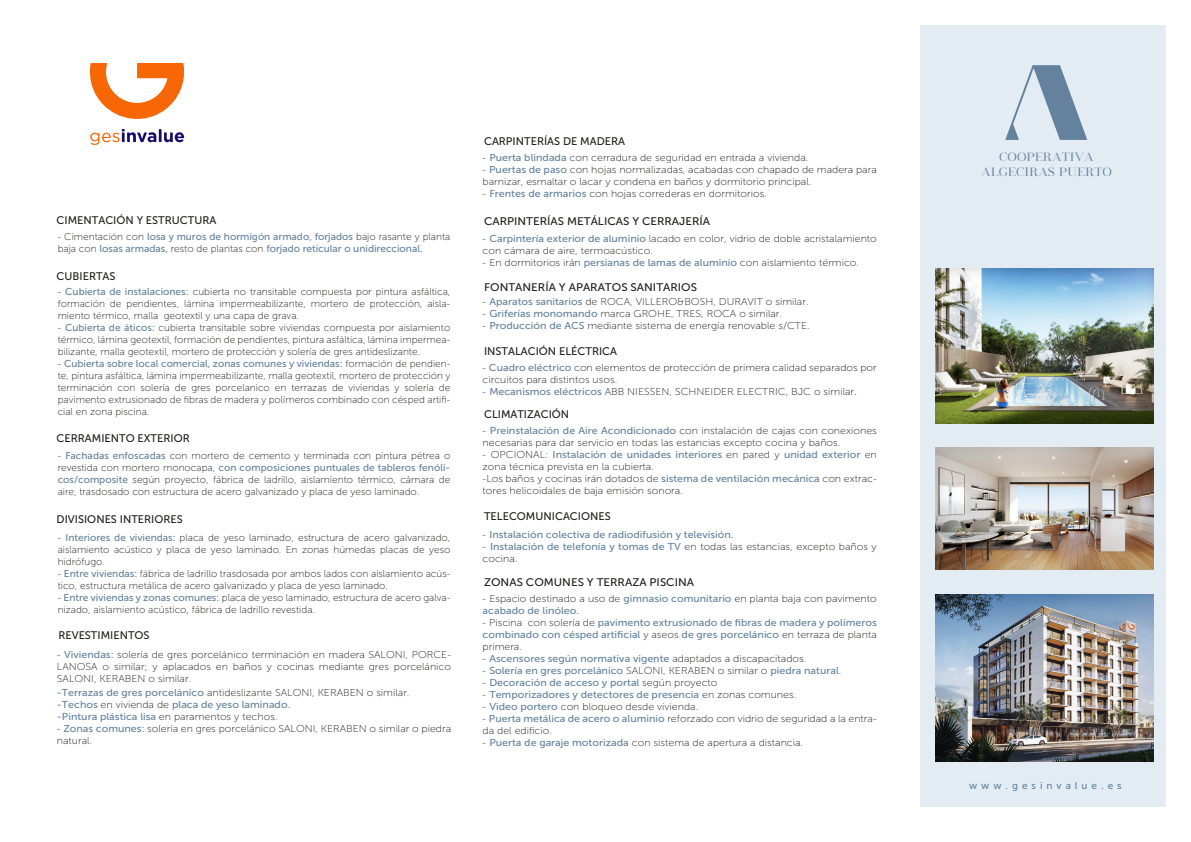
<style>
.page{position:relative;width:1191px;height:842px;background:#fff}
.page>*{position:absolute;margin:0;border:0;box-sizing:border-box;transform-origin:0 0}
.t1{font:12px/14.4px "Madreu";color:#64829e;text-align:center}
.t2{font:11px "Museo Sans 500";color:#1d1d1b}
.t3{font:11px "Museo Sans 500";color:#1d1d1b;scale:1.05 1}
.t4{font:10px/12px "Museo Sans 100";color:#1d1d1b;scale:1.07 1}
.t5{font:10px/12px "Museo Sans 100";color:#1d1d1b;text-align:justify}
.t6{font:10px/12px "Museo Sans 500";color:#64829e;scale:1.07 1}
.t7{font:10px/12px "Museo Sans 500";color:#64829e}
.t8{font:10px "Museo Sans 500";letter-spacing:.4em;color:#64829e}
.s1{font-family:"Museo Sans 100";color:#1d1d1b}
.s2{font-family:"Museo Sans 500";color:#64829e}
</style>
<div class="page">
<div style="left:920px;top:26px;width:246px;height:781px;background:#e3ecf3"></div>
<svg style="left:1005px;top:65px;width:82px;height:75px"></svg>
<img style="left:935px;top:268px;width:218px;height:155px">
<img style="left:935px;top:594px;width:218px;height:167px">
<img style="left:935px;top:447px;width:218px;height:123px">
<svg style="left:90px;top:63px;width:94px;height:56px"></svg>
<svg style="left:90px;top:129px;width:94px;height:16px"></svg>
<p class="t2" style="left:57px;top:214px;width:161px">CIMENTACIÓN Y ESTRUCTURA</p>
<p class="t7" style="left:58px;top:231px;width:394px"><span class="s1">- Cimentación con</span> losa y muros de hormigón armado, forjados <span class="s1">bajo rasante y planta baja con</span> losas armadas, <span class="s1">resto de plantas con</span> forjado reticular o unidireccional.</p>
<p class="t2" style="left:57px;top:270px;width:60px">CUBIERTAS</p>
<p class="t5" style="left:58px;top:286px;width:394px">- <span class="s2">Cubierta de instalaciones:</span> cubierta no transitable compuesta por pintura asfáltica, formación de pendientes, lámina impermeabilizante, mortero de protección, aisla&shy;miento térmico, malla geotextil y una capa de grava.</p>
<p class="t5" style="left:58px;top:322px;width:394px">- <span class="s2">Cubierta de áticos:</span> cubierta transitable sobre viviendas compuesta por aislamiento térmico, lámina geotextil, formación de pendientes, pintura asfáltica, lámina impermea&shy;bilizante, malla geotextil, mortero de protección y solería de gres antideslizante.</p>
<p class="t7" style="left:58px;top:358px;width:394px"><span class="s1">-</span> Cubierta sobre local comercial, zonas comunes y viviendas: <span class="s1">formación de pendien-</span></p>
<p class="t5" style="left:58px;top:370px;width:394px">te, pintura asfáltica, lámina impermeabilizante, malla geotextil, mortero de protección y terminación con solería de gres porcelanico en terrazas de viviendas y solería de pavimento extrusionado de fibras de madera y polímeros combinado con césped artifi&shy;cial en zona piscina.</p>
<p class="t2" style="left:57px;top:432px;width:135px">CERRAMIENTO EXTERIOR</p>
<p class="t5" style="left:58px;top:450px;width:394px">- <span class="s2">Fachadas enfoscadas</span> con mortero de cemento y terminada con pintura pétrea o</p>
<p class="t7" style="left:58px;top:462px;width:394px"><span class="s1">revestida con mortero monocapa,</span> con composiciones puntuales de tableros fenóli-</p>
<p class="t5" style="left:58px;top:474px;width:394px"><span class="s2">cos/composite</span> según proyecto, fábrica de ladrillo, aislamiento térmico, cámara de aire, trasdosado con estructura de acero galvanizado y placa de yeso laminado.</p>
<p class="t5" style="left:58px;top:532px;width:394px">- <span class="s2">Interiores de viviendas:</span> placa de yeso laminado, estructura de acero galvanizado, aislamiento acústico y placa de yeso laminado. En zonas húmedas placas de yeso hidrófugo.</p>
<p class="t5" style="left:58px;top:568px;width:394px">- <span class="s2">Entre viviendas:</span> fábrica de ladrillo trasdosada por ambos lados con aislamiento acús&shy;tico, estructura metálica de acero galvanizado y placa de yeso laminado.</p>
<p class="t5" style="left:58px;top:592px;width:394px">- <span class="s2">Entre viviendas y zonas comunes:</span> placa de yeso laminado, estructura de acero galva&shy;nizado, aislamiento acústico, fábrica de ladrillo revestida.</p>
<p class="t2" style="left:57px;top:513px;width:128px">DIVISIONES INTERIORES</p>
<p class="t2" style="left:58px;top:629px;width:93px">REVESTIMIENTOS</p>
<p class="t4" style="left:57px;top:648px;width:370px;text-align:justify">- <span class="s2">Viviendas:</span> solería de gres porcelánico terminación en madera SALONI, PORCE-LANOSA o similar; y aplacados en baños y cocinas mediante gres porcelánico SALONI, KERABEN o similar.</p>
<p class="t4" style="left:57px;top:687px;width:331px"><span class="s2">-Terrazas de gres porcelánico</span> antideslizante SALONI, KERABEN o similar.</p>
<p class="t6" style="left:57px;top:699px;width:220px">-Techos <span class="s1">en vivienda de</span> placa de yeso laminado. -Pintura plástica lisa <span class="s1">en paramentos y techos.</span></p>
<p class="t4" style="left:57px;top:723px;width:370px">- <span class="s2">Zonas comunes:</span> solería en gres porcelánico SALONI, KERABEN o similar o piedra natural.</p>
<p class="t2" style="left:484px;top:136px;width:143px">CARPINTERÍAS DE MADERA</p>
<p class="t4" style="left:482px;top:151px;width:306px">- <span class="s2">Puerta blindada</span> con cerradura de seguridad en entrada a vivienda.</p>
<p class="t4" style="left:482px;top:163px;width:370px">- <span class="s2">Puertas de paso</span> con hojas normalizadas, acabadas con chapado de madera para barnizar, esmaltar o lacar y condena en baños y dormitorio principal.</p>
<p class="t4" style="left:482px;top:187px;width:267px">- <span class="s2">Frentes de armarios</span> con hojas correderas en dormitorios.</p>
<p class="t3" style="left:484px;top:215px;width:217px">CARPINTERÍAS METÁLICAS Y CERRAJERÍA</p>
<p class="t4" style="left:482px;top:233px;width:370px">- <span class="s2">Carpintería exterior de aluminio</span> lacado en color, vidrio de doble acristalamiento con cámara de aire, termoacústico.</p>
<p class="t4" style="left:482px;top:257px;width:353px">- En dormitorios irán <span class="s2">persianas de lamas de aluminio</span> con aislamiento térmico.</p>
<p class="t3" style="left:484px;top:281px;width:204px">FONTANERÍA Y APARATOS SANITARIOS</p>
<p class="t4" style="left:482px;top:296px;width:306px">- <span class="s2">Aparatos sanitarios</span> de ROCA, VILLERO&amp;BOSH, DURAVIT o similar.</p>
<p class="t4" style="left:482px;top:308px;width:281px">- <span class="s2">Griferías monomando</span> marca GROHE, TRES, ROCA o similar.</p>
<p class="t4" style="left:482px;top:320px;width:307px">- <span class="s2">Producción de ACS</span> mediante sistema de energía renovable s/CTE.</p>
<p class="t2" style="left:484px;top:346px;width:135px">INSTALACIÓN ELÉCTRICA</p>
<p class="t4" style="left:482px;top:362px;width:370px">- <span class="s2">Cuadro eléctrico</span> con elementos de protección de primera calidad separados por circuitos para distintos usos.</p>
<p class="t4" style="left:482px;top:386px;width:351px">- <span class="s2">Mecanismos eléctricos</span> ABB NIESSEN, SCHNEIDER ELECTRIC, BJC o similar<span class="s2">.</span></p>
<p class="t2" style="left:484px;top:408px;width:87px">CLIMATIZACIÓN</p>
<p class="t4" style="left:482px;top:425px;width:370px">- <span class="s2">Preinstalación de Aire Acondicionado</span> con instalación de cajas con conexiones necesarias para dar servicio en todas las estancias excepto cocina y baños.</p>
<p class="t6" style="left:482px;top:449px;width:370px"><span class="s1">- OPCIONAL:</span> Instalación de unidades interiores <span class="s1">en pared y</span> unidad exterior <span class="s1">en</span></p>
<p class="t4" style="left:482px;top:461px;width:370px">zona técnica prevista en la cubierta.<br>-Los baños y cocinas irán dotados de <span class="s2">sistema de ventilación mecánica</span> con extrac&shy;tores helicoidales de baja emisión sonora.</p>
<p class="t2" style="left:484px;top:510px;width:128px">TELECOMUNICACIONES</p>
<p class="t6" style="left:482px;top:529px;width:236px"><span class="s1">-</span> Instalación colectiva de radiodifusión y televisión.</p>
<p class="t4" style="left:482px;top:541px;width:370px">- <span class="s2">Instalación de telefonía y tomas de TV</span> en todas las estancias, excepto baños y cocina.</p>
<p class="t3" style="left:484px;top:576px;width:201px">ZONAS COMUNES Y TERRAZA PISCINA</p>
<p class="t4" style="left:482px;top:592px;width:370px">- Espacio destinado a uso de <span class="s2">gimnasio comunitario</span> en planta baja con pavimento</p>
<p class="t6" style="left:482px;top:604px;width:92px">acabado de linóleo.</p>
<p class="t6" style="left:482px;top:616px;width:370px"><span class="s1">- Piscina con solería de</span> pavimento extrusionado de fibras de madera y polímeros combinado con césped artificial <span class="s1">y aseos</span> de gres porcelánico <span class="s1">en terraza de planta</span></p>
<p class="t4" style="left:482px;top:640px;width:38px">primera.</p>
<p class="t6" style="left:482px;top:652px;width:304px"><span class="s1">-</span> Ascensores según normativa vigente <span class="s1">adaptados a discapacitados.</span></p>
<p class="t6" style="left:482px;top:664px;width:337px"><span class="s1">-</span> Solería en gres porcelánico <span class="s1">SALONI, KERABEN o similar o</span> piedra natural<span class="s1">.</span></p>
<p class="t6" style="left:482px;top:676px;width:221px"><span class="s1">-</span> Decoración de acceso y portal <span class="s1">según proyecto</span></p>
<p class="t6" style="left:482px;top:688px;width:295px"><span class="s1">-</span> Temporizadores y detectores de presencia <span class="s1">en zonas comunes.</span></p>
<p class="t4" style="left:482px;top:700px;width:203px">- <span class="s2">Video portero</span> con bloqueo desde vivienda.</p>
<p class="t4" style="left:482px;top:712px;width:370px">- <span class="s2">Puerta metálica de acero o aluminio</span> reforzado con vidrio de seguridad a la entra&shy;da del edificio.</p>
<p class="t4" style="left:482px;top:736px;width:301px">- <span class="s2">Puerta de garaje motorizada</span> con sistema de apertura a distancia.</p>
<p class="t1" style="left:981px;top:151px;width:132px">COOPERATIVA<br>ALGECIRAS PUERTO</p>
<p class="t8" style="left:969px;top:780px;width:154px">www.gesinvalue.es</p>
</div>
